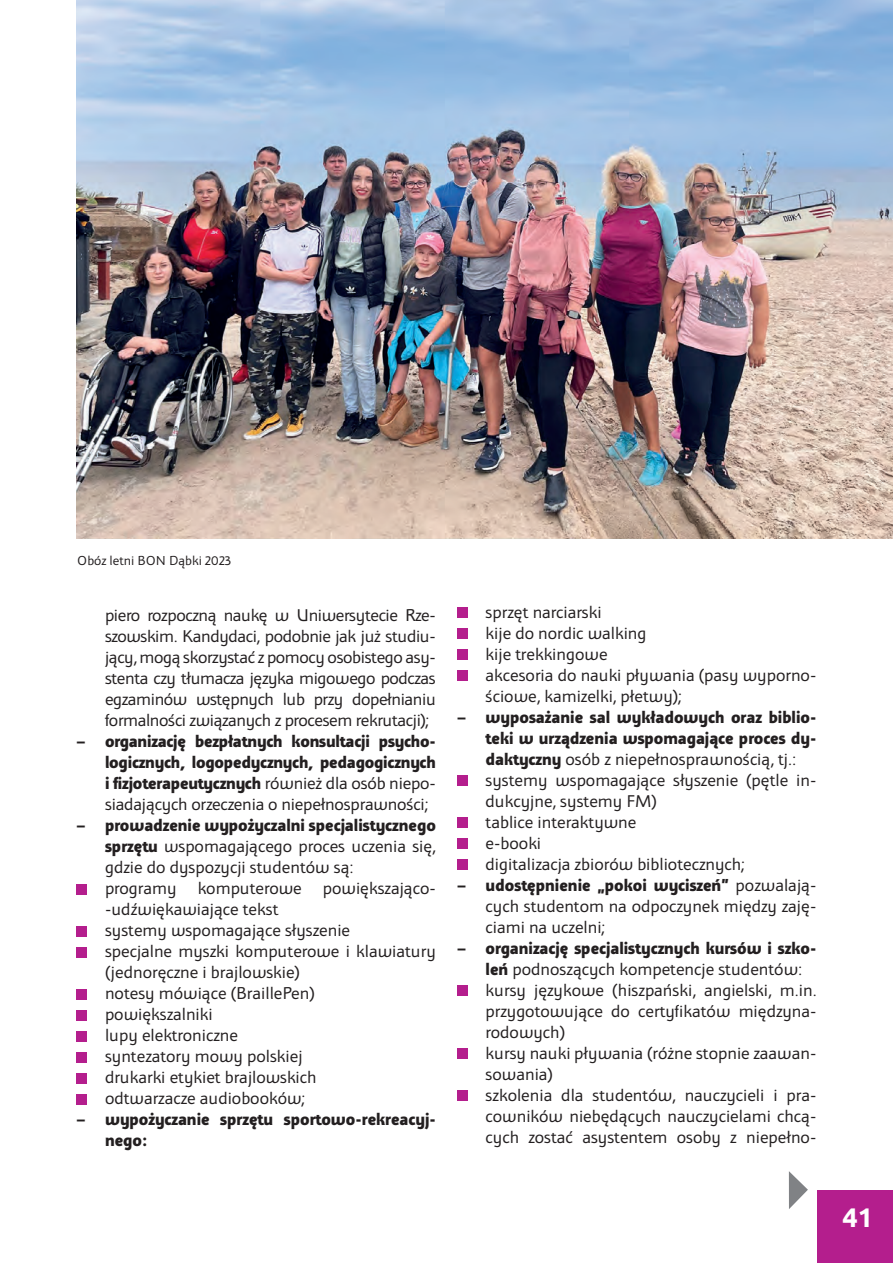
<style>
.page{position:relative;width:893px;height:1263px;background:#fff}
.page>*{position:absolute;margin:0;border:0;box-sizing:border-box;transform-origin:0 0}
.t1{font:700 27px "Ubuntu";color:#fff}
.t2{font:18px/21px "Apolonia Nova OT";color:#231f20}
.t3{font:700 18px/21px "Apolonia Nova OT";letter-spacing:-.01em;color:#231f20;text-align:justify}
.t4{font:13.8px "Apolonia Nova OT";color:#231f20}
.s1{font-weight:400}
.s2{font-weight:700}
</style>
<div class="page">
<svg style="left:789px;top:1171px;width:19px;height:38px"></svg>
<div style="left:77px;top:884px;width:10px;height:10px;background:#b41e8d"></div>
<div style="left:77px;top:926px;width:10px;height:10px;background:#b41e8d"></div>
<div style="left:77px;top:947px;width:10px;height:10px;background:#b41e8d"></div>
<div style="left:77px;top:989px;width:10px;height:10px;background:#b41e8d"></div>
<div style="left:77px;top:1010px;width:10px;height:10px;background:#b41e8d"></div>
<div style="left:77px;top:1031px;width:10px;height:10px;background:#b41e8d"></div>
<div style="left:77px;top:1052px;width:10px;height:10px;background:#b41e8d"></div>
<div style="left:77px;top:1073px;width:10px;height:10px;background:#b41e8d"></div>
<div style="left:77px;top:1094px;width:10px;height:10px;background:#b41e8d"></div>
<div style="left:457px;top:608px;width:10px;height:10px;background:#b41e8d"></div>
<div style="left:457px;top:629px;width:10px;height:10px;background:#b41e8d"></div>
<div style="left:457px;top:650px;width:10px;height:10px;background:#b41e8d"></div>
<div style="left:457px;top:671px;width:10px;height:10px;background:#b41e8d"></div>
<div style="left:457px;top:776px;width:10px;height:10px;background:#b41e8d"></div>
<div style="left:457px;top:818px;width:10px;height:10px;background:#b41e8d"></div>
<div style="left:457px;top:839px;width:10px;height:10px;background:#b41e8d"></div>
<div style="left:457px;top:860px;width:10px;height:10px;background:#b41e8d"></div>
<div style="left:457px;top:986px;width:10px;height:10px;background:#b41e8d"></div>
<div style="left:457px;top:1049px;width:10px;height:10px;background:#b41e8d"></div>
<div style="left:457px;top:1091px;width:10px;height:10px;background:#b41e8d"></div>
<img style="left:77px;top:0;width:816px;height:539px">
<div style="left:817px;top:1190px;width:76px;height:73px;background:#b41e8d"></div>
<p class="t4" style="left:77px;top:552px;width:155px">Obóz letni BON Dąbki 2023</p>
<p class="t2" style="left:105px;top:605px;width:332px;text-align:justify">piero rozpoczną naukę w Uniwersytecie Rze&shy;szowskim. Kandydaci, podobnie jak już studiu&shy;jący, mogą skorzystać z pomocy osobistego asy&shy;stenta czy tłumacza języka migowego podczas egzaminów wstępnych lub przy dopełnianiu formalności związanych z procesem rekrutacji);</p>
<p class="t3" style="left:105px;top:731px;width:332px;text-indent:-28px">– organizację bezpłatnych konsultacji psycho&shy;logicznych, logopedycznych, pedagogicznych i fizjoterapeutycznych <span class="s1">również dla osób niepo&shy;siadających orzeczenia o niepełnosprawności;</span></p>
<p class="t2" style="left:105px;top:815px;width:333px;text-indent:-28px"><span class="s2">– prowadzenie wypożyczalni specjalistycznego sprzętu</span> wspomagającego proces uczenia się, gdzie do dyspozycji studentów są:<br>programy komputerowe powiększająco--udźwiękawiające tekst<br>systemy wspomagające słyszenie<br>specjalne myszki komputerowe i klawiatury (jednoręczne i brajlowskie)<br>notesy mówiące (BraillePen)<br>powiększalniki<br>lupy elektroniczne<br>syntezatory mowy polskiej<br>drukarki etykiet brajlowskich<br>odtwarzacze audiobooków;</p>
<p class="t3" style="left:105px;top:1109px;width:332px;text-indent:-28px">– wypożyczanie sprzętu sportowo-rekreacyj&shy;nego:</p>
<p class="t2" style="left:486px;top:602px;width:332px">sprzęt narciarski<br>kije do nordic walking<br>kije trekkingowe<br>akcesoria do nauki pływania (pasy wyporno&shy;ściowe, kamizelki, płetwy);</p>
<p class="t2" style="left:486px;top:707px;width:332px;text-indent:-28px"><span class="s2">– wyposażanie sal wykładowych oraz biblio&shy;teki w urządzenia wspomagające proces dy&shy;daktyczny</span> osób z niepełnosprawnością, tj.: systemy wspomagające słyszenie (pętle in&shy;dukcyjne, systemy FM)<br>tablice interaktywne<br>e-booki<br>digitalizacja zbiorów bibliotecznych;</p>
<p class="t2" style="left:486px;top:875px;width:332px;text-align:justify;text-indent:-28px"><span class="s2">– udostępnienie „pokoi wyciszeń”</span> pozwalają&shy;cych studentom na odpoczynek między zaję&shy;ciami na uczelni;</p>
<p class="t2" style="left:486px;top:938px;width:333px;text-indent:-28px"><span class="s2">– organizację specjalistycznych kursów i szko&shy;leń</span> podnoszących kompetencje studentów: kursy językowe (hiszpański, angielski, m.in. przygotowujące do certyfikatów międzyna&shy;rodowych)<br>kursy nauki pływania (różne stopnie zaawan&shy;sowania)<br>szkolenia dla studentów, nauczycieli i pra&shy;cowników niebędących nauczycielami chcą&shy;cych zostać asystentem osoby z niepełno-</p>
<h1 class="t1" style="left:842px;top:1201px;width:32px">41</h1>
</div>
